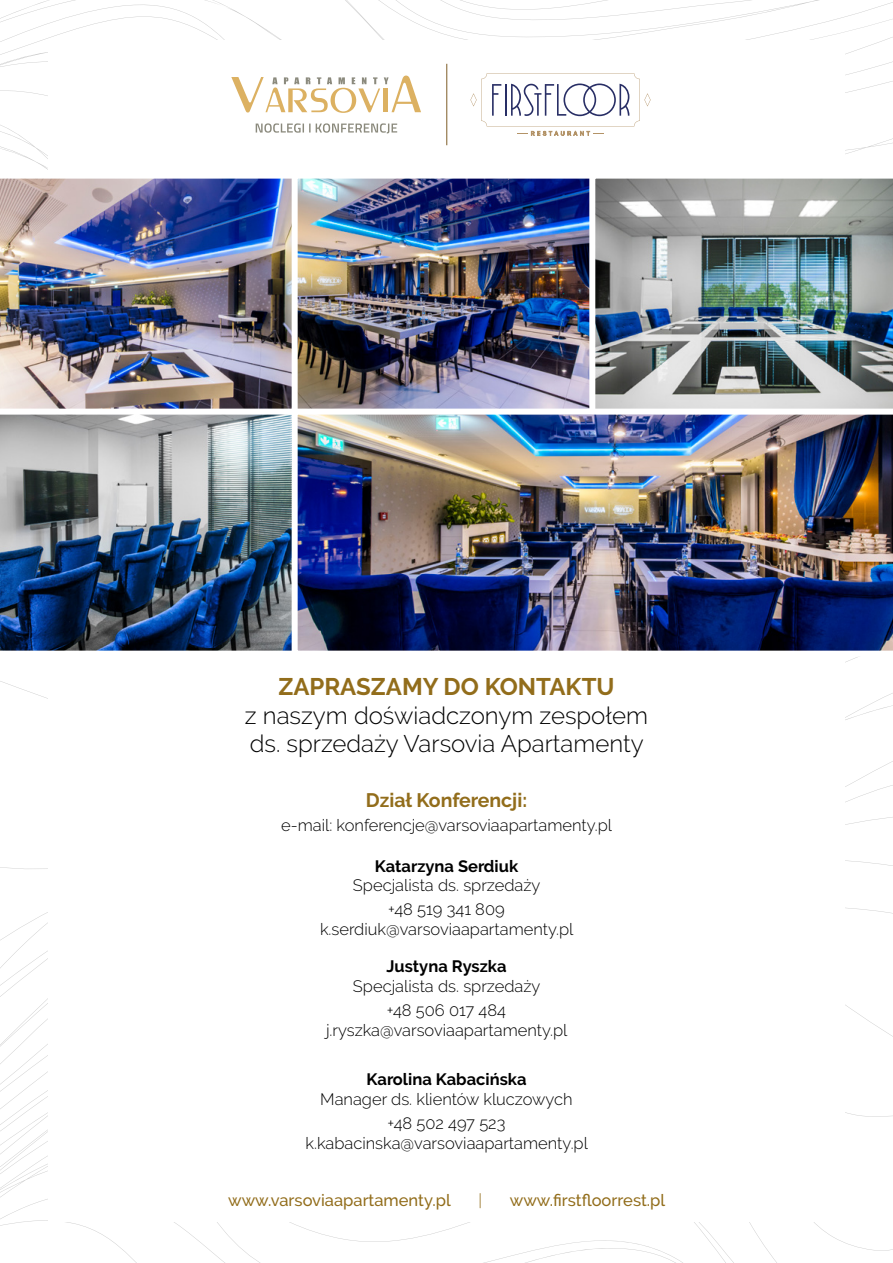
<style>
.page{position:relative;width:893px;height:1263px;background:#fff}
.page>*{position:absolute;margin:0;border:0;box-sizing:border-box;transform-origin:0 0}
.t1{font:300 24px/28.8px "Raleway";color:#000}
.t2{font:700 24px "Raleway";color:#926d1b}
.t3{font:700 19.5px "Raleway";color:#926d1b}
.t4{font:300 16.5px/24px "Raleway";color:#000;text-align:center}
.t5{font:500 16.5px "Raleway";color:#926d1b}
.t6{font:700 16.5px "Raleway";color:#000}
.t7{font:300 16.5px "Raleway";color:#926d1b}
</style>
<div class="page">
<svg style="left:0;top:0;width:893px;height:87px"></svg>
<svg style="left:0;top:1056px;width:893px;height:207px"></svg>
<div style="left:48px;top:41px;width:797px;height:1181px;background:#fff"></div>
<svg style="left:470px;top:73px;width:181px;height:63px"></svg>
<svg style="left:256px;top:123px;width:141px;height:10px"></svg>
<svg style="left:231px;top:76px;width:190px;height:37px"></svg>
<hr style="left:446px;top:64px;width:1px;height:81px;background:#9f865f">
<img style="left:0;top:178px;width:289px;height:228px">
<img style="left:0;top:406px;width:289px;height:245px">
<img style="left:289px;top:178px;width:297px;height:228px">
<img style="left:586px;top:178px;width:307px;height:228px">
<img style="left:289px;top:406px;width:604px;height:254px">
<h1 class="t2" style="left:278px;top:673px;width:338px">ZAPRASZAMY DO KONTAKTU</h1>
<h1 class="t1" style="left:245px;top:701px;width:405px">z naszym doświadczonym zespołem ds. sprzedaży Varsovia Apartamenty</h1>
<p class="t3" style="left:366px;top:788px;width:163px">Dział Konferencji:</p>
<p class="t4" style="left:281px;top:813px;width:332px">e-mail: konferencje@varsoviaapartamenty.pl</p>
<p class="t6" style="left:375px;top:856px;width:145px">Katarzyna Serdiuk</p>
<p class="t4" style="left:353px;top:873px;width:189px">Specjalista ds. sprzedaży +48 519 341 809</p>
<p class="t4" style="left:320px;top:917px;width:255px">k.serdiuk@varsoviaapartamenty.pl</p>
<p class="t6" style="left:386px;top:957px;width:122px">Justyna Ryszka</p>
<p class="t4" style="left:353px;top:974px;width:189px">Specjalista ds. sprzedaży +48 506 017 484</p>
<p class="t4" style="left:326px;top:1018px;width:243px">j.ryszka@varsoviaapartamenty.pl</p>
<p class="t6" style="left:366px;top:1070px;width:161px">Karolina Kabacińska</p>
<p class="t4" style="left:320px;top:1087px;width:254px">Manager ds. klientów kluczowych +48 502 497 523</p>
<p class="t4" style="left:306px;top:1131px;width:284px">k.kabacinska@varsoviaapartamenty.pl</p>
<p class="t5" style="left:228px;top:1191px;width:224px">www.varsoviaapartamenty.pl</p>
<p class="t7" style="left:478px;top:1191px;width:5px">|</p>
<p class="t5" style="left:510px;top:1191px;width:157px">www.firstfloorrest.pl</p>
</div>
